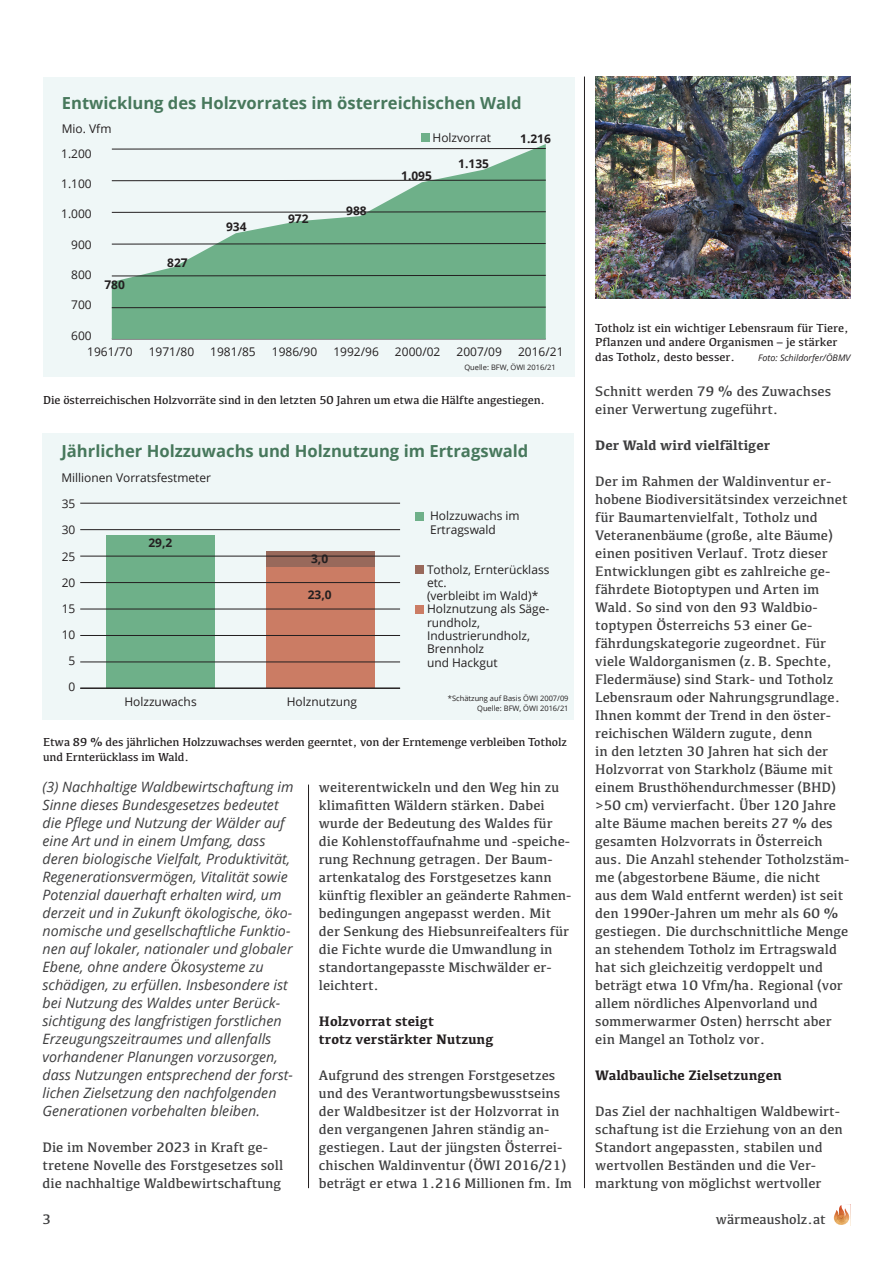
<style>
.page{position:relative;width:893px;height:1263px;background:#fff}
.page>*{position:absolute;margin:0;border:0;box-sizing:border-box;transform-origin:0 0}
.t1{font:700 16.65px "Open Sans";color:#47785c}
.t2{font:14.25px/18px "Kefa";color:#3e3e3f}
.t3{font:italic 14.25px/18px "Open Sans";color:#3e3e3f}
.t4{font:700 14.25px/18px "Kefa";color:#231f20}
.t5{font:700 14.25px "Kefa";color:#3e3e3f}
.t6{font:12px/13.4px "Open Sans";color:#231f20}
.t7{font:12px/14.7px "Kefa";letter-spacing:-.01em;color:#231f20}
.t8{font:700 12px "Open Sans";color:#231f20}
.t9{font:italic 9px "Open Sans";color:#231f20}
.t10{font:7.5px/10.1px "Open Sans";color:#231f20;text-align:right}
</style>
<div class="page">
<hr style="left:308px;top:784px;width:1px;height:404px;background:#231f20">
<hr style="left:584px;top:77px;width:1px;height:1111px;background:#231f20">
<svg style="left:833px;top:1204px;width:18px;height:22px"></svg>
<div style="left:43px;top:77px;width:532px;height:299px;background:#eff7f7"></div>
<hr style="left:112px;top:339px;width:434px;height:1px;background:#231f20">
<svg style="left:112px;top:144px;width:434px;height:195px;fill:#6eb089"></svg>
<svg style="left:111px;top:180px;width:435px;height:1px"></svg>
<svg style="left:111px;top:211px;width:435px;height:2px"></svg>
<svg style="left:111px;top:243px;width:435px;height:1px"></svg>
<svg style="left:111px;top:275px;width:435px;height:1px"></svg>
<svg style="left:111px;top:307px;width:435px;height:1px"></svg>
<svg style="left:111px;top:148px;width:435px;height:1px"></svg>
<div style="left:421px;top:133px;width:8px;height:8px;background:#6eb089"></div>
<div style="left:43px;top:434px;width:531px;height:286px;background:#eff7f7"></div>
<div style="left:415px;top:512px;width:9px;height:8px;background:#6eb089"></div>
<div style="left:415px;top:565px;width:9px;height:8px;background:#98695b"></div>
<div style="left:415px;top:605px;width:9px;height:8px;background:#cb7c64"></div>
<div style="left:266px;top:551px;width:108px;height:16px;background:#98695b"></div>
<div style="left:106px;top:535px;width:109px;height:153px;background:#6eb089"></div>
<div style="left:266px;top:567px;width:108px;height:121px;background:#cb7c64"></div>
<hr style="left:80px;top:688px;width:320px;height:1px;background:#231f20">
<hr style="left:80px;top:662px;width:320px;height:1px;background:#231f20">
<hr style="left:80px;top:635px;width:320px;height:1px;background:#231f20">
<hr style="left:80px;top:609px;width:320px;height:1px;background:#231f20">
<hr style="left:80px;top:582px;width:320px;height:1px;background:#231f20">
<hr style="left:80px;top:556px;width:320px;height:1px;background:#231f20">
<hr style="left:80px;top:529px;width:320px;height:1px;background:#231f20">
<hr style="left:80px;top:503px;width:320px;height:1px;background:#231f20">
<img style="left:595px;top:77px;width:255px;height:221px">
<p class="t1" style="left:62px;top:91px;width:461px">Entwicklung des Holzvorrates im österreichischen Wald</p>
<p class="t6" style="left:433px;top:130px;width:60px">Holzvorrat</p>
<p class="t6" style="left:62px;top:122px;width:51px">Mio. Vfm</p>
<p class="t6" style="left:61px;top:146px;width:32px">1.200</p>
<p class="t6" style="left:61px;top:177px;width:32px">1.100</p>
<p class="t6" style="left:61px;top:207px;width:32px">1.000</p>
<p class="t6" style="left:71px;top:237px;width:22px">900</p>
<p class="t6" style="left:71px;top:268px;width:22px">800</p>
<p class="t6" style="left:71px;top:298px;width:22px">700</p>
<p class="t6" style="left:71px;top:328px;width:22px">600</p>
<p class="t6" style="left:87px;top:345px;width:47px">1961/70</p>
<p class="t6" style="left:149px;top:345px;width:47px">1971/80</p>
<p class="t6" style="left:210px;top:345px;width:47px">1981/85</p>
<p class="t6" style="left:272px;top:345px;width:47px">1986/90</p>
<p class="t6" style="left:333px;top:345px;width:47px">1992/96</p>
<p class="t6" style="left:395px;top:345px;width:47px">2000/02</p>
<p class="t6" style="left:457px;top:345px;width:47px">2007/09</p>
<p class="t6" style="left:518px;top:345px;width:47px">2016/21</p>
<p class="t8" style="left:520px;top:130px;width:32px">1.216</p>
<p class="t8" style="left:458px;top:155px;width:32px">1.135</p>
<p class="t8" style="left:401px;top:167px;width:32px">1.095</p>
<p class="t8" style="left:346px;top:202px;width:22px">988</p>
<p class="t8" style="left:288px;top:210px;width:22px">972</p>
<p class="t8" style="left:226px;top:218px;width:22px">934</p>
<p class="t8" style="left:167px;top:254px;width:22px">827</p>
<p class="t8" style="left:104px;top:276px;width:22px">780</p>
<p class="t10" style="left:464px;top:362px;width:93px">Quelle: BFW, ÖWI 2016/21</p>
<p class="t7" style="left:595px;top:320px;width:255px">Totholz ist ein wichtiger Lebensraum für Tiere,<br>Pflanzen und andere Organismen – je stärker das Totholz, desto besser.</p>
<p class="t9" style="left:758px;top:352px;width:94px">Foto: Schildorfer/ÖBMV</p>
<p class="t2" style="left:595px;top:382px;width:237px">Schnitt werden 79 % des Zuwachses einer Verwertung zugeführt.</p>
<p class="t5" style="left:595px;top:436px;width:176px">Der Wald wird vielfältiger</p>
<p class="t2" style="left:595px;top:472px;width:256px">Der im Rahmen der Waldinventur er&shy;hobene Biodiversitätsindex verzeichnet für Baumartenvielfalt, Totholz und Veteranenbäume (große, alte Bäume) einen positiven Verlauf. Trotz dieser Entwicklungen gibt es zahlreiche ge&shy;fährdete Biotoptypen und Arten im Wald. So sind von den 93 Waldbio&shy;toptypen Österreichs 53 einer Ge&shy;fährdungskategorie zugeordnet. Für viele Waldorganismen (z.B. Spechte, Fledermäuse) sind Stark- und Totholz Lebensraum oder Nahrungsgrundlage.<br>Ihnen kommt der Trend in den öster&shy;reichischen Wäldern zugute, denn<br>in den letzten 30 Jahren hat sich der Holzvorrat von Starkholz (Bäume mit einem Brusthöhendurchmesser (BHD) &gt;50 cm) vervierfacht. Über 120 Jahre alte Bäume machen bereits 27 % des gesamten Holzvorrats in Österreich aus. Die Anzahl stehender Totholzstäm&shy;me (abgestorbene Bäume, die nicht<br>aus dem Wald entfernt werden) ist seit den 1990er-Jahren um mehr als 60 % gestiegen. Die durchschnittliche Menge an stehendem Totholz im Ertragswald hat sich gleichzeitig verdoppelt und beträgt etwa 10 Vfm/ha. Regional (vor allem nördliches Alpenvorland und sommerwarmer Osten) herrscht aber ein Mangel an Totholz vor.</p>
<p class="t4" style="left:595px;top:1065px;width:188px">Waldbauliche Zielsetzungen</p>
<p class="t2" style="left:595px;top:1102px;width:249px">Das Ziel der nachhaltigen Waldbewirt&shy;schaftung ist die Erziehung von an den Standort angepassten, stabilen und wertvollen Beständen und die Ver&shy;marktung von möglichst wertvoller</p>
<p class="t7" style="left:43px;top:393px;width:504px">Die österreichischen Holzvorräte sind in den letzten 50 Jahren um etwa die Hälfte angestiegen.</p>
<p class="t1" style="left:61px;top:439px;width:469px">Jährlicher Holzzuwachs und Holznutzung im Ertragswald</p>
<p class="t6" style="left:61px;top:470px;width:151px">Millionen Vorratsfestmeter</p>
<p class="t6" style="left:62px;top:497px;width:15px">35</p>
<p class="t6" style="left:62px;top:523px;width:15px">30</p>
<p class="t6" style="left:62px;top:549px;width:15px">25</p>
<p class="t6" style="left:62px;top:575px;width:15px">20</p>
<p class="t6" style="left:62px;top:601px;width:15px">15</p>
<p class="t6" style="left:62px;top:628px;width:15px">10</p>
<p class="t6" style="left:69px;top:654px;width:8px">5</p>
<p class="t6" style="left:69px;top:680px;width:8px">0</p>
<p class="t6" style="left:124px;top:694px;width:74px">Holzzuwachs</p>
<p class="t6" style="left:287px;top:694px;width:72px">Holznutzung</p>
<p class="t6" style="left:430px;top:509px;width:91px">Holzzuwachs im<br>Ertragswald</p>
<p class="t6" style="left:427px;top:562px;width:124px">Totholz, Ernterücklass etc.<br>(verbleibt im Wald)*</p>
<p class="t6" style="left:427px;top:602px;width:124px">Holznutzung als Säge&shy;rundholz,<br>Industrierundholz,<br>Brennholz<br>und Hackgut</p>
<p class="t8" style="left:148px;top:534px;width:25px">29,2</p>
<p class="t8" style="left:311px;top:550px;width:19px">3,0</p>
<p class="t8" style="left:308px;top:586px;width:25px">23,0</p>
<p class="t10" style="left:448px;top:693px;width:122px">*Schätzung auf Basis ÖWI 2007/09<br>Quelle: BFW, ÖWI 2016/21</p>
<p class="t7" style="left:43px;top:735px;width:525px">Etwa 89 % des jährlichen Holzzuwachses werden geerntet, von der Erntemenge verbleiben Totholz und Ernterücklass im Wald.</p>
<p class="t3" style="left:43px;top:777px;width:252px">(3) Nachhaltige Waldbewirtschaftung im Sinne dieses Bundesgesetzes bedeutet die Pflege und Nutzung der Wälder auf eine Art und in einem Umfang, dass deren biologische Vielfalt, Produktivität, Regenerationsvermögen, Vitalität sowie Potenzial dauerhaft erhalten wird, um derzeit und in Zukunft ökologische, öko&shy;nomische und gesellschaftliche Funktio&shy;nen auf lokaler, nationaler und globaler Ebene, ohne andere Ökosysteme zu schädigen, zu erfüllen. Insbesondere ist bei Nutzung des Waldes unter Berück&shy;sichtigung des langfristigen forstlichen Erzeugungszeitraumes und allenfalls vorhandener Planungen vorzusorgen, dass Nutzungen entsprechend der forst&shy;lichen Zielsetzung den nachfolgenden Generationen vorbehalten bleiben.</p>
<p class="t2" style="left:43px;top:1138px;width:242px">Die im November 2023 in Kraft ge&shy;tretene Novelle des Forstgesetzes soll die nachhaltige Waldbewirtschaftung</p>
<p class="t2" style="left:43px;top:1210px;width:10px">3</p>
<p class="t2" style="left:716px;top:1210px;width:112px">wärmeausholz.at</p>
<p class="t2" style="left:319px;top:778px;width:254px">weiterentwickeln und den Weg hin zu klimafitten Wäldern stärken. Dabei wurde der Bedeutung des Waldes für die Kohlenstoffaufnahme und -speiche&shy;rung Rechnung getragen. Der Baum&shy;artenkatalog des Forstgesetzes kann künftig flexibler an geänderte Rahmen&shy;bedingungen angepasst werden. Mit der Senkung des Hiebsunreifealters für die Fichte wurde die Umwandlung in standortangepasste Mischwälder er&shy;leichtert.</p>
<p class="t4" style="left:319px;top:1011px;width:176px">Holzvorrat steigt<br>trotz verstärkter Nutzung</p>
<p class="t2" style="left:319px;top:1066px;width:255px">Aufgrund des strengen Forstgesetzes und des Verantwortungsbewusstseins der Waldbesitzer ist der Holzvorrat in den vergangenen Jahren ständig an&shy;gestiegen. Laut der jüngsten Österrei&shy;chischen Waldinventur (ÖWI 2016/21) beträgt er etwa 1.216 Millionen fm. Im</p>
</div>
